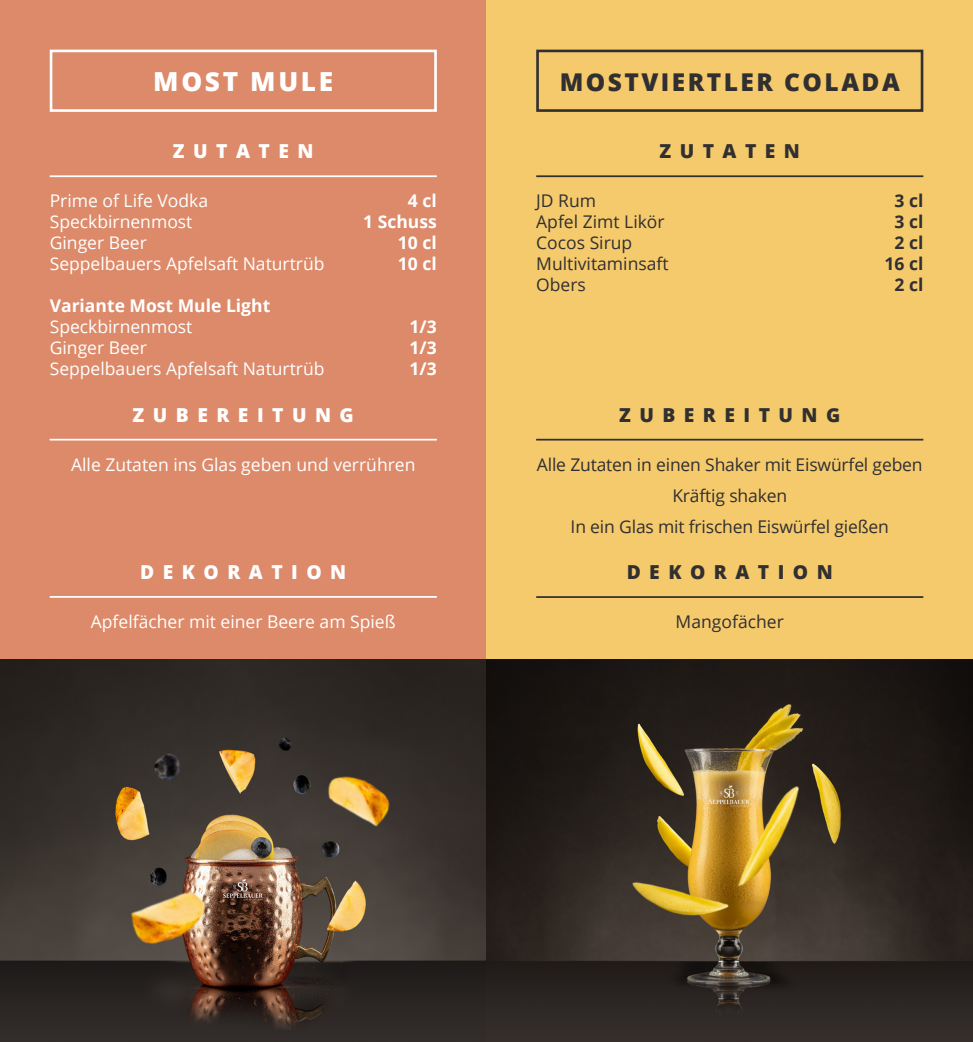
<style>
.page{position:relative;width:973px;height:1042px;background:#fff}
.page>*{position:absolute;margin:0;border:0;box-sizing:border-box;transform-origin:0 0}
.t1{font:800 26.25px "Open Sans";letter-spacing:.1em;color:#fff}
.t2{font:800 24.5px "Open Sans";letter-spacing:.1em;color:#312f30}
.t3{font:800 19.25px "Open Sans";letter-spacing:.44em;color:#fff}
.t4{font:800 19.25px "Open Sans";letter-spacing:.44em;color:#312f30}
.t5{font:17.5px/21px "Open Sans";color:#fff}
.t6{font:17.5px/21px "Open Sans";letter-spacing:-.01em;color:#312f30}
.t7{font:700 17.5px/21px "Open Sans";color:#fff;text-align:right}
.t8{font:700 17.5px/21px "Open Sans";color:#312f30;text-align:center}
</style>
<div class="page">
<div style="left:0;top:0;width:486px;height:1042px;background:#dc8a6a"></div>
<img style="left:0;top:660px;width:486px;height:382px">
<hr style="left:50px;top:175px;width:387px;height:2px;background:#fff">
<hr style="left:50px;top:439px;width:387px;height:1px;background:#fff">
<hr style="left:50px;top:596px;width:387px;height:2px;background:#fff">
<div style="left:50px;top:50px;width:387px;height:62px;border:3px solid #fff"></div>
<div style="left:486px;top:0;width:486px;height:1042px;background:#f4ca6c"></div>
<svg style="left:486px;top:660px;width:486px;height:382px;background:#3a3021"></svg>
<hr style="left:536px;top:175px;width:387px;height:2px;background:#312f30">
<hr style="left:536px;top:439px;width:387px;height:1px;background:#312f30">
<hr style="left:536px;top:596px;width:387px;height:2px;background:#312f30">
<div style="left:536px;top:50px;width:387px;height:62px;border:3px solid #312f30"></div>
<hr style="left:972px;top:660px;width:1px;height:382px;background:#fff101">
<h1 class="t1" style="left:153px;top:62px;width:181px">MOST MULE</h1>
<h2 class="t2" style="left:559px;top:64px;width:341px">MOSTVIERTLER COLADA</h2>
<p class="t3" style="left:173px;top:137px;width:142px">ZUTATEN</p>
<p class="t4" style="left:659px;top:137px;width:142px">ZUTATEN</p>
<p class="t5" style="left:50px;top:190px;width:276px">Prime of Life Vodka<br>Speckbirnenmost<br>Ginger Beer<br>Seppelbauers Apfelsaft Naturtrüb</p>
<p class="t7" style="left:50px;top:295px;width:222px">Variante Most Mule Light</p>
<p class="t5" style="left:50px;top:316px;width:276px">Speckbirnenmost<br>Ginger Beer<br>Seppelbauers Apfelsaft Naturtrüb</p>
<p class="t7" style="left:363px;top:190px;width:75px">4 cl<br>1 Schuss<br>10 cl<br>10 cl</p>
<p class="t7" style="left:409px;top:316px;width:29px;text-align:justify">1/3<br>1/3<br>1/3</p>
<p class="t6" style="left:536px;top:190px;width:134px">JD Rum<br>Apfel Zimt Likör<br>Cocos Sirup<br>Multivitaminsaft<br>Obers</p>
<p class="t8" style="left:884px;top:190px;width:40px">3 cl<br>3 cl<br>2 cl<br>16 cl<br>2 cl</p>
<p class="t3" style="left:133px;top:400px;width:223px">ZUBEREITUNG</p>
<p class="t4" style="left:619px;top:400px;width:223px">ZUBEREITUNG</p>
<p class="t5" style="left:71px;top:453px;width:346px">Alle Zutaten ins Glas geben und verrühren</p>
<p class="t6" style="left:537px;top:448px;width:387px;line-height:31px;text-align:center">Alle Zutaten in einen Shaker mit Eiswürfel geben<br>Kräftig shaken<br>In ein Glas mit frischen Eiswürfel gießen</p>
<p class="t3" style="left:140px;top:557px;width:207px">DEKORATION</p>
<p class="t4" style="left:626px;top:557px;width:207px">DEKORATION</p>
<p class="t5" style="left:91px;top:611px;width:306px">Apfelfächer mit einer Beere am Spieß</p>
<p class="t6" style="left:675px;top:611px;width:110px">Mangofächer</p>
</div>
